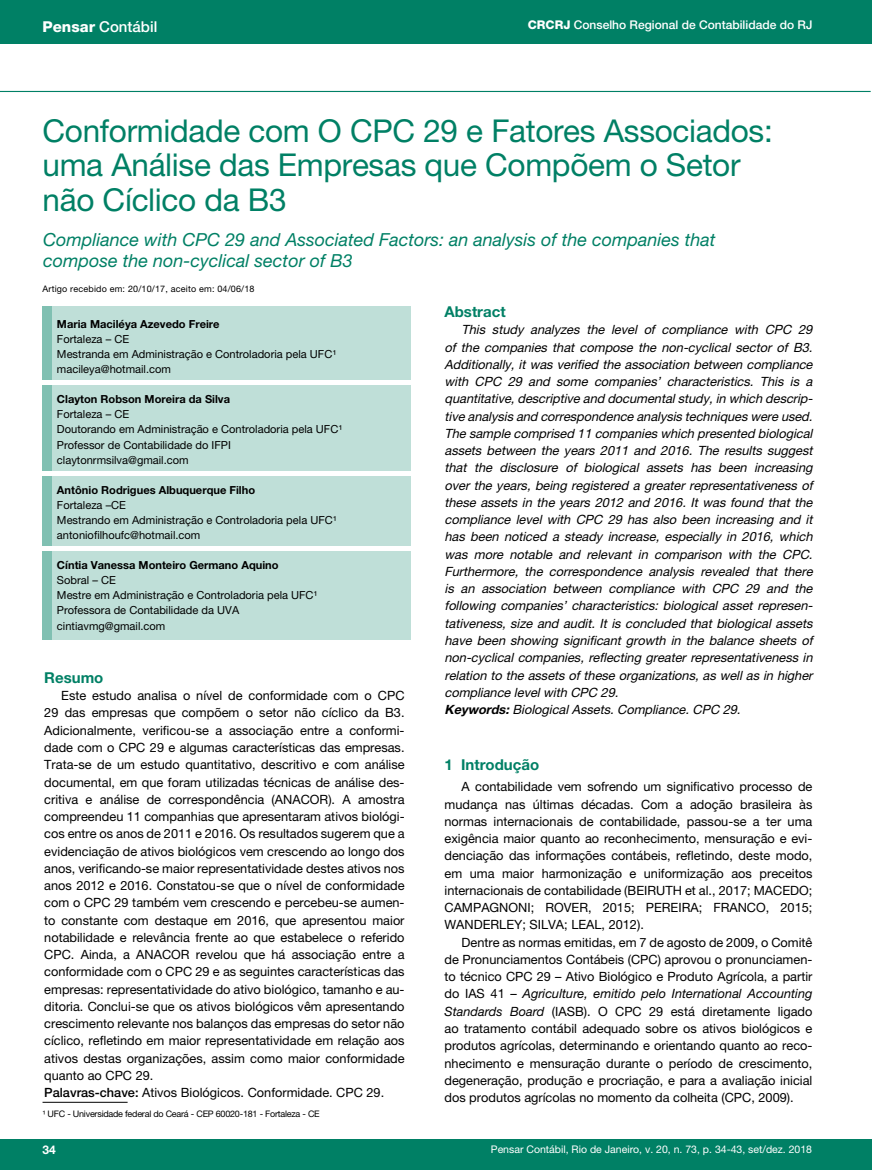
<style>
.page{position:relative;width:872px;height:1170px;background:#fff}
.page>*{position:absolute;margin:0;border:0;box-sizing:border-box;transform-origin:0 0}
.t1{font:31.5px/34.5px "Helvetica Neue LT Pro";letter-spacing:-.01em;color:#008065}
.t2{font:italic 18px/21px "Helvetica Neue LT Pro";color:#008065}
.t3{font:700 15px "Helvetica Neue LT Pro";color:#008065}
.t4{font:500 15px "Helvetica Neue LT Pro";color:#fff}
.t5{font:12.75px/17.2px "Helvetica Neue LT Pro";color:#000;text-align:justify}
.t6{font:italic 12.75px/17.2px "Helvetica Neue LT Pro";color:#000}
.t7{font:500 12px "Helvetica Neue LT Pro";color:#fff}
.t8{font:700 12px "Helvetica Neue LT Pro";color:#fff}
.t9{font:11.1px/15px "Helvetica Neue LT Pro";color:#000}
.t10{font:700 11.1px "Helvetica Neue LT Pro";color:#000}
.t11{font:10.5px "Helvetica Neue LT Pro";color:#fff}
.t12{font:9px "Helvetica Neue LT Pro";letter-spacing:-.025em;color:#000}
.t13{font:9px "Helvetica Neue LT Pro";letter-spacing:.02em;color:#000}
.s1{font-weight:800}
.s2{font-weight:500}
.s3{font-weight:700}
.s4{font-style:italic}
</style>
<div class="page">
<div style="left:0;top:1139px;width:872px;height:30px;background:#008065"></div>
<div style="left:0;top:0;width:872px;height:44px;background:#008065"></div>
<hr style="left:427px;top:115px;width:1px;height:986px;background:#9d9d9c">
<hr style="left:0;top:91px;width:870px;height:1px;background:#008065">
<div style="left:43px;top:306px;width:367px;height:334px;background:#bfdfd8"></div>
<div style="left:43px;top:306px;width:9px;height:334px;background:#80c0b2"></div>
<div style="left:40px;top:380px;width:374px;height:5px;background:#fff"></div>
<hr style="left:40px;top:471px;width:374px;height:4px;background:#fff">
<hr style="left:40px;top:546px;width:374px;height:4px;background:#fff">
<hr style="left:43px;top:1101px;width:85px;height:1px;background:#000">
<p class="t4" style="left:43px;top:17px;width:116px"><span class="s1">Pensar</span> Contábil</p>
<p class="t7" style="left:528px;top:18px;width:286px"><span class="s1">CRCRJ</span> Conselho Regional de Contabilidade do RJ</p>
<h1 class="t1" style="left:43px;top:113px;width:731px">Conformidade com O CPC 29 e Fatores Associados: uma Análise das Empresas que Compõem o Setor não Cíclico da B3</h1>
<h2 class="t2" style="left:43px;top:229px;width:674px">Compliance with CPC 29 and Associated Factors: an analysis of the companies that compose the non-cyclical sector of B3</h2>
<p class="t13" style="left:43px;top:283px;width:214px">Artigo recebido em: 20/10/17, aceito em: 04/06/18</p>
<p class="t10" style="left:57px;top:317px;width:164px">Maria Maciléya Azevedo Freire</p>
<p class="t9" style="left:57px;top:331px;width:280px">Fortaleza – CE<br>Mestranda em Administração e Controladoria pela UFC¹ macileya@hotmail.com</p>
<p class="t10" style="left:57px;top:392px;width:175px">Clayton Robson Moreira da Silva</p>
<p class="t9" style="left:57px;top:407px;width:286px">Fortaleza – CE<br>Doutorando em Administração e Controladoria pela UFC¹<br>Professor de Contabilidade do IFPI claytonrmsilva@gmail.com</p>
<p class="t10" style="left:57px;top:483px;width:200px">Antônio Rodrigues Albuquerque Filho</p>
<p class="t9" style="left:57px;top:497px;width:281px">Fortaleza –CE<br>Mestrando em Administração e Controladoria pela UFC¹ antoniofilhoufc@hotmail.com</p>
<p class="t10" style="left:57px;top:558px;width:223px">Cíntia Vanessa Monteiro Germano Aquino</p>
<p class="t9" style="left:57px;top:572px;width:262px">Sobral – CE<br>Mestre em Administração e Controladoria pela UFC¹<br>Professora de Contabilidade da UVA cintiavmg@gmail.com</p>
<p class="t3" style="left:44px;top:668px;width:61px">Resumo</p>
<p class="t5" style="left:44px;top:686px;width:362px;text-align:left;text-indent:17px">Este estudo analisa o nível de conformidade com o CPC 29 das empresas que compõem o setor não cíclico da B3.<br>Adicionalmente, verificou-se a associação entre a conformi&shy;dade com o CPC 29 e algumas características das empresas.<br>Trata-se de um estudo quantitativo, descritivo e com análise documental, em que foram utilizadas técnicas de análise des&shy;critiva e análise de correspondência (ANACOR). A amostra compreendeu 11 companhias que apresentaram ativos biológi&shy;cos entre os anos de 2011 e 2016. Os resultados sugerem que a evidenciação de ativos biológicos vem crescendo ao longo dos anos, verificando-se maior representatividade destes ativos nos anos 2012 e 2016. Constatou-se que o nível de conformidade com o CPC 29 também vem crescendo e percebeu-se aumen&shy;to constante com destaque em 2016, que apresentou maior notabilidade e relevância frente ao que estabelece o referido CPC. Ainda, a ANACOR revelou que há associação entre a conformidade com o CPC 29 e as seguintes características das empresas: representatividade do ativo biológico, tamanho e au&shy;ditoria. Conclui-se que os ativos biológicos vêm apresentando crescimento relevante nos balanços das empresas do setor não cíclico, refletindo em maior representatividade em relação aos ativos destas organizações, assim como maior conformidade quanto ao CPC 29.<br><span class="s2">Palavras-chave:</span> Ativos Biológicos. Conformidade. CPC 29.</p>
<p class="t12" style="left:43px;top:1108px;width:279px">¹ UFC - Universidade federal do Ceará - CEP 60020-181 - Fortaleza - CE</p>
<p class="t3" style="left:444px;top:302px;width:63px">Abstract</p>
<p class="t6" style="left:444px;top:321px;width:373px;text-indent:17px">This study analyzes the level of compliance with CPC 29 of the companies that compose the non-cyclical sector of B3.<br>Additionally, it was verified the association between compliance with CPC 29 and some companies’ characteristics. This is a quantitative,descriptive and documentalstudy,in which descrip&shy;tive analysis and correspondence analysis techniques were used.<br>The sample comprised 11 companies which presented biological assets between the years 2011 and 2016. The results suggest that the disclosure of biological assets has been increasing over the years, being registered a greater representativeness of these assets in the years 2012 and 2016. It was found that the compliance level with CPC 29 has also been increasing and it has been noticed a steady increase, especially in 2016, which was more notable and relevant in comparison with the CPC.<br>Furthermore, the correspondence analysis revealed that there is an association between compliance with CPC 29 and the following companies’ characteristics: biological asset represen&shy;tativeness, size and audit. It is concluded that biological assets have been showing significant growth in the balance sheets of non-cyclical companies, reflecting greater representativeness in relation to the assets of these organizations, as well as in higher compliance levelwith CPC 29.<br><span class="s3">Keywords:</span>BiologicalAssets.Compliance.CPC 29.</p>
<p class="t3" style="left:444px;top:755px;width:96px">1 Introdução</p>
<p class="t5" style="left:444px;top:778px;width:369px;text-indent:17px">A contabilidade vem sofrendo um significativo processo de mudança nas últimas décadas. Com a adoção brasileira às normas internacionais de contabilidade, passou-se a ter uma exigência maior quanto ao reconhecimento, mensuração e evi&shy;denciação das informações contábeis, refletindo, deste modo, em uma maior harmonização e uniformização aos preceitos internacionais de contabilidade (BEIRUTH et al., 2017; MACEDO; CAMPAGNONI; ROVER, 2015; PEREIRA; FRANCO, 2015; WANDERLEY; SILVA; LEAL, 2012).</p>
<p class="t5" style="left:444px;top:933px;width:369px;text-indent:17px">Dentre as normas emitidas, em 7 de agosto de 2009, o Comitê de Pronunciamentos Contábeis (CPC) aprovou o pronunciamen&shy;to técnico CPC 29 – Ativo Biológico e Produto Agrícola, a partir do IAS 41 – <span class="s4">Agriculture, emitido pelo International Accounting Standards Board</span> (IASB). O CPC 29 está diretamente ligado ao tratamento contábil adequado sobre os ativos biológicos e produtos agrícolas, determinando e orientando quanto ao reco&shy;nhecimento e mensuração durante o período de crescimento, degeneração, produção e procriação, e para a avaliação inicial dos produtos agrícolas no momento da colheita (CPC, 2009).</p>
<p class="t8" style="left:43px;top:1142px;width:15px">34</p>
<p class="t11" style="left:491px;top:1142px;width:323px">Pensar Contábil, Rio de Janeiro, v. 20, n. 73, p. 34-43, set/dez. 2018</p>
</div>
